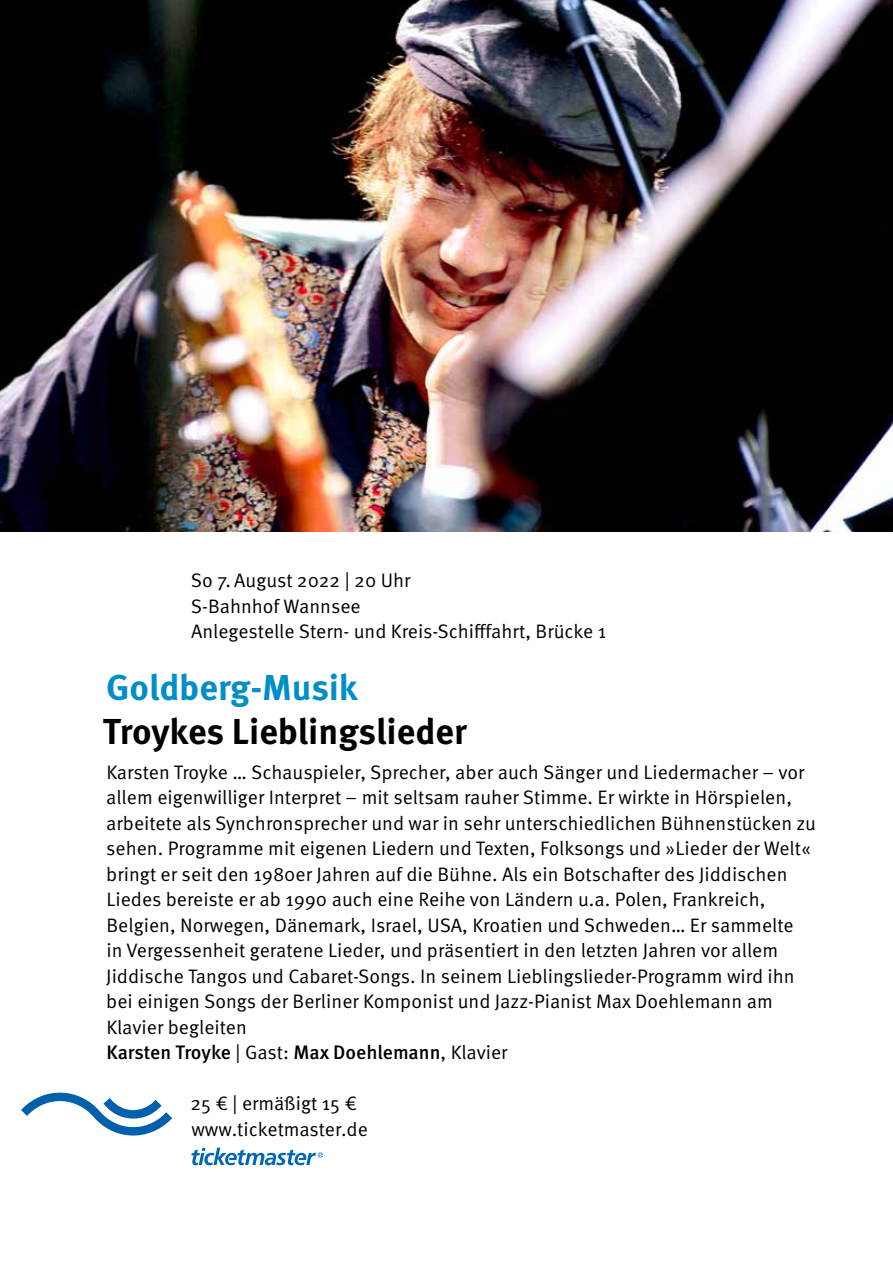
<style>
.page{position:relative;width:893px;height:1263px;background:#fff}
.page>*{position:absolute;margin:0;border:0;box-sizing:border-box;transform-origin:0 0}
.t1{font:700 36px "Meta Pro";color:#000}
.t2{font:700 36px "Meta Pro";letter-spacing:-.005em;color:#008ec9}
.t3{font:19.5px/25.5px "Meta Pro Norm";color:#000}
.t4{font:500 19.5px "Meta Pro";letter-spacing:-.005em;color:#000}
.s1{font-family:"Meta Pro Norm";font-weight:400}
</style>
<div class="page">
<svg style="left:191px;top:1147px;width:132px;height:18px"></svg>
<svg style="left:21px;top:1092px;width:151px;height:44px"></svg>
<img style="left:0;top:0;width:893px;height:531px">
<p class="t3" style="left:191px;top:567px;width:417px">So 7. August 2022 | 20 Uhr<br>S-Bahnhof Wannsee<br>Anlegestelle Stern- und Kreis-Schifffahrt, Brücke 1</p>
<h1 class="t2" style="left:106px;top:659px;width:253px">Goldberg-Musik</h1>
<h1 class="t1" style="left:103px;top:704px;width:366px">Troykes Lieblingslieder</h1>
<p class="t3" style="left:106px;top:758px;width:711px">Karsten Troyke … Schauspieler, Sprecher, aber auch Sänger und Liedermacher – vor allem eigenwilliger Interpret – mit seltsam rauher Stimme. Er wirkte in Hörspielen, arbeitete als Synchronsprecher und war in sehr unterschiedlichen Bühnenstücken zu sehen. Programme mit eigenen Liedern und Texten, Folksongs und »Lieder der Welt« bringt er seit den 1980er Jahren auf die Bühne. Als ein Botschafter des Jiddischen Liedes bereiste er ab 1990 auch eine Reihe von Ländern u.a. Polen, Frankreich, Belgien, Norwegen, Dänemark, Israel, USA, Kroatien und Schweden… Er sammelte<br>in Vergessenheit geratene Lieder, und präsentiert in den letzten Jahren vor allem Jiddische Tangos und Cabaret-Songs. In seinem Lieblingslieder-Programm wird ihn bei einigen Songs der Berliner Komponist und Jazz-Pianist Max Doehlemann am Klavier begleiten</p>
<p class="t4" style="left:107px;top:1037px;width:402px">Karsten Troyke <span class="s1">| Gast:</span> Max Doehlemann<span class="s1">, Klavier</span></p>
<p class="t3" style="left:191px;top:1089px;width:179px">25 € | ermäßigt 15 € www.ticketmaster.de</p>
</div>
